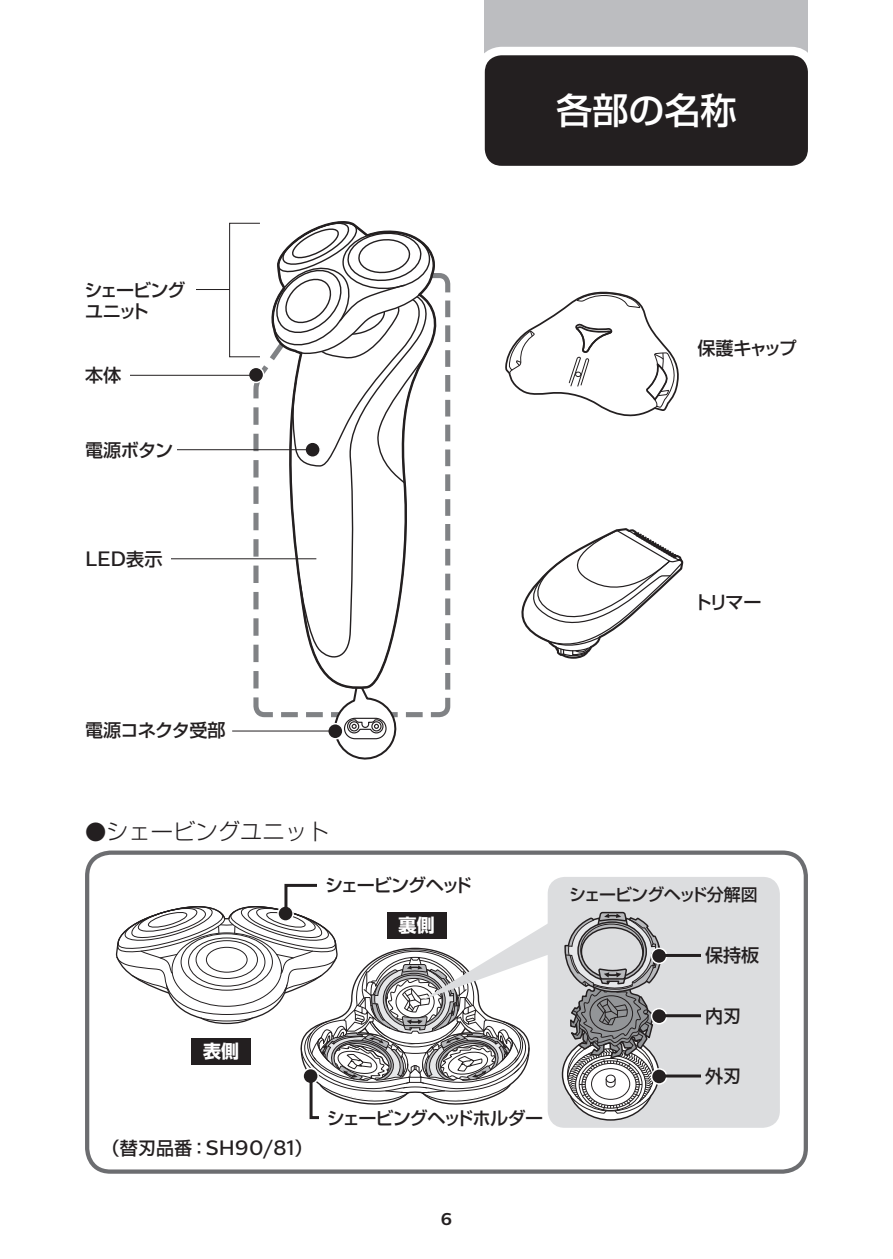
<style>
.page{position:relative;width:893px;height:1259px;background:#fff}
.page>*{position:absolute;margin:0;border:0;box-sizing:border-box;transform-origin:0 0}
.t1{font:500 36px "Shin Go Pro";color:#fff}
.t2{font:300 22.2px "Shin Go Pro";color:#231f20}
.t3{font:500 20.7px "Centrale Sans";color:#231f20}
.t4{font:500 18px "Shin Go Pro";letter-spacing:-.045em;color:#231f20}
.t5{font:500 18px/21.3px "Shin Go Pro";letter-spacing:-.08em;color:#231f20}
.t6{font:700 18px "Shin Go Pro";color:#fff}
.t7{font:500 17.1px "Shin Go Pro";letter-spacing:-.055em;color:#231f20}
.t8{font:700 17.1px "Centrale Sans";color:#231f20}
.s1{font-family:"Shin Go Pro";font-size:18px}
.s2{font-weight:500;font-size:21.3px}
.s3{font-family:"Centrale Sans";font-size:20.7px}
</style>
<div class="page">
<svg style="left:251px;top:273px;width:200px;height:445px"></svg>
<svg style="left:253px;top:222px;width:182px;height:538px"></svg>
<svg style="left:270px;top:221px;width:173px;height:468px"></svg>
<div style="left:485px;top:0;width:323px;height:98px;background:#bcbdc0"></div>
<div style="left:480px;top:51px;width:332px;height:119px;background:#231f20;border-radius:21px"></div>
<div style="left:476px;top:47px;width:340px;height:127px;border:9px solid #fff;border-radius:21px"></div>
<svg style="left:248px;top:367px;width:16px;height:15px"></svg>
<div style="left:248px;top:367px;width:16px;height:16px;border:1px solid #fff;border-radius:50%"></div>
<hr style="left:93px;top:375px;width:163px;height:1px;background:#231f20">
<div style="left:85px;top:367px;width:45px;height:18px;background:#fff"></div>
<div style="left:229px;top:223px;width:31px;height:134px;border:1px solid #231f20"></div>
<hr style="left:187px;top:289px;width:43px;height:1px;background:#231f20">
<svg style="left:521px;top:528px;width:163px;height:131px"></svg>
<div style="left:85px;top:281px;width:111px;height:39px;background:#fff"></div>
<svg style="left:305px;top:442px;width:15px;height:15px"></svg>
<div style="left:304px;top:441px;width:17px;height:17px;border:1px solid #fff;border-radius:50%"></div>
<hr style="left:156px;top:558px;width:160px;height:1px;background:#231f20">
<hr style="left:156px;top:449px;width:157px;height:1px;background:#231f20">
<div style="left:85px;top:441px;width:92px;height:18px;background:#fff"></div>
<div style="left:85px;top:550px;width:86px;height:18px;background:#fff"></div>
<svg style="left:505px;top:292px;width:174px;height:124px"></svg>
<svg style="left:328px;top:724px;width:15px;height:15px"></svg>
<div style="left:327px;top:723px;width:17px;height:16px;border:1px solid #fff;border-radius:50%"></div>
<hr style="left:232px;top:730px;width:104px;height:1px;background:#231f20">
<div style="left:548px;top:877px;width:232px;height:251px;background:#dcdddf;border-radius:17px"></div>
<div style="left:85px;top:850px;width:723px;height:324px;border:4px solid #6c6d70;border-radius:23px"></div>
<svg style="left:652px;top:948px;width:15px;height:15px"></svg>
<div style="left:651px;top:947px;width:16px;height:17px;border:1px solid #fff;border-radius:50%"></div>
<hr style="left:659px;top:954px;width:61px;height:3px;background:#231f20">
<svg style="left:652px;top:1008px;width:15px;height:16px"></svg>
<div style="left:651px;top:1008px;width:16px;height:16px;border:1px solid #fff;border-radius:50%"></div>
<hr style="left:659px;top:1014px;width:61px;height:3px;background:#231f20">
<svg style="left:652px;top:1069px;width:15px;height:15px"></svg>
<div style="left:651px;top:1068px;width:16px;height:17px;border:1px solid #fff;border-radius:50%"></div>
<hr style="left:659px;top:1074px;width:61px;height:3px;background:#231f20">
<svg style="left:115px;top:882px;width:546px;height:239px"></svg>
<div style="left:319px;top:1109px;width:224px;height:18px;background:#fff"></div>
<div style="left:701px;top:946px;width:62px;height:18px;background:#dcdddf"></div>
<div style="left:701px;top:1007px;width:44px;height:18px;background:#dcdddf"></div>
<div style="left:701px;top:1067px;width:44px;height:18px;background:#dcdddf"></div>
<h1 class="t1" style="left:556px;top:81px;width:181px">各部の名称</h1>
<p class="t5" style="left:84px;top:277px;width:103px">シェービングユニット</p>
<p class="t4" style="left:85px;top:361px;width:38px">本体</p>
<p class="t4" style="left:85px;top:435px;width:90px">電源ボタン</p>
<p class="t3" style="left:85px;top:547px;width:79px">LED<span class="s1">表示</span></p>
<p class="t4" style="left:697px;top:333px;width:101px">保護キャップ</p>
<p class="t4" style="left:694px;top:588px;width:69px">トリマー</p>
<p class="t4" style="left:85px;top:715px;width:142px">電源コネクタ受部</p>
<p class="t2" style="left:85px;top:814px;width:246px"><span class="s2">●</span>シェービングユニット</p>
<p class="t5" style="left:325px;top:872px;width:148px">シェービングヘッド</p>
<p class="t6" style="left:399px;top:911px;width:38px">裏側</p>
<p class="t6" style="left:203px;top:1037px;width:38px">表側</p>
<p class="t4" style="left:102px;top:1133px;width:212px">（替刃品番：<span class="s3">SH90/81</span>）</p>
<p class="t4" style="left:327px;top:1103px;width:218px">シェービングヘッドホルダー</p>
<p class="t8" style="left:441px;top:1208px;width:13px">6</p>
<p class="t7" style="left:569px;top:881px;width:190px">シェービングヘッド分解図</p>
<p class="t4" style="left:705px;top:941px;width:56px">保持板</p>
<p class="t4" style="left:705px;top:1001px;width:38px">内刃</p>
<p class="t4" style="left:705px;top:1061px;width:38px">外刃</p>
</div>
